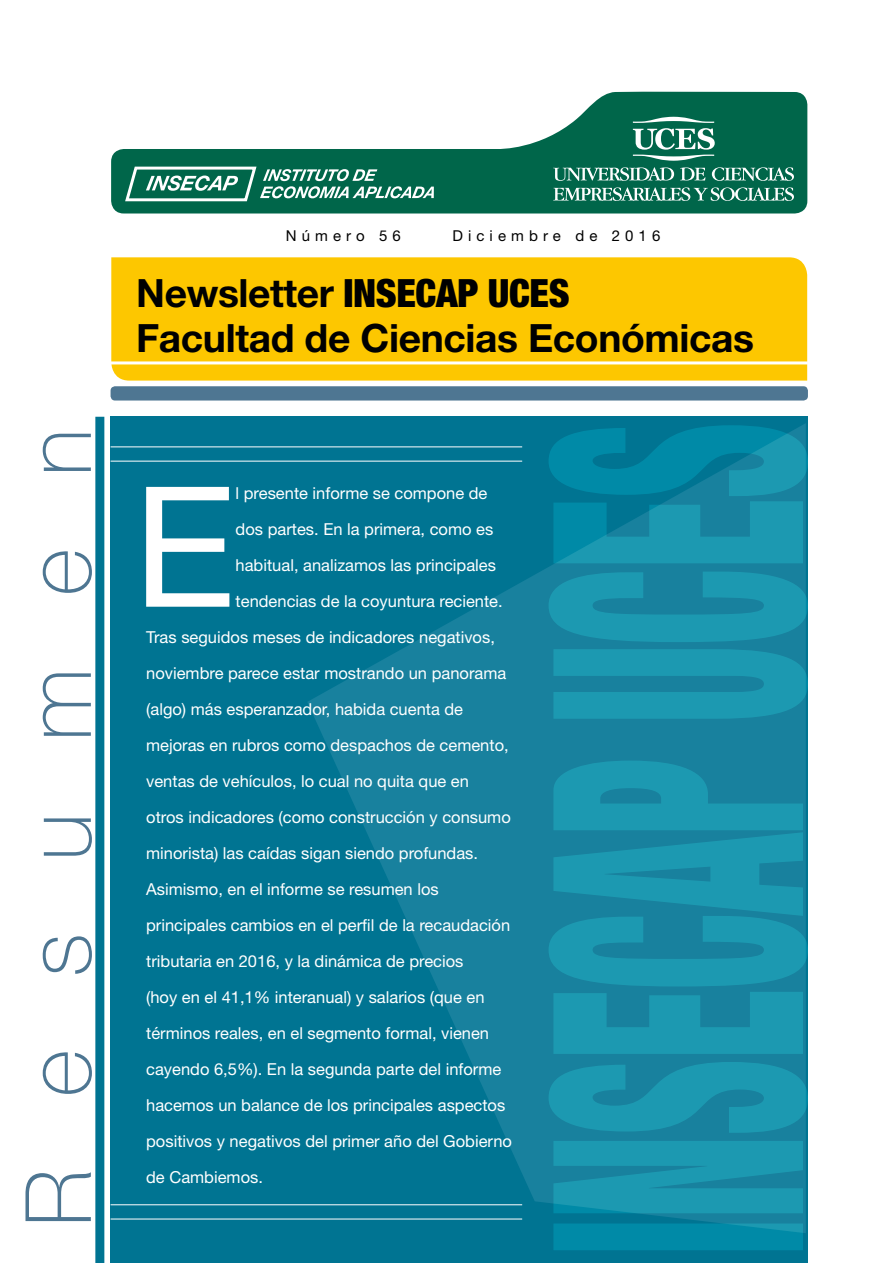
<style>
.page{position:relative;width:893px;height:1263px;background:#fff}
.page>*{position:absolute;margin:0;border:0;box-sizing:border-box;transform-origin:0 0}
.t1{font:167.7px "Helvetica Neue LT Std";color:#fff}
.t2{font:100 91.5px "Helvetica Neue LT Std";letter-spacing:.79em;color:#4e7692}
.t3{font:700 39px/45px "Helvetica Neue LT Std";letter-spacing:-.01em;color:#000}
.t4{font:16.5px "Helvetica Neue LT Std";color:#fff}
.t5{font:15px "Helvetica Neue LT Std";letter-spacing:.34em;color:#000}
.s1{font-weight:900;font-stretch:condensed}
</style>
<div class="page">
<div style="left:111px;top:417px;width:697px;height:846px;background:#007492"></div>
<svg style="left:307px;top:423px;width:499px;height:797px"></svg>
<svg style="left:549px;top:425px;width:259px;height:825px;background:#168da8"></svg>
<div style="left:111px;top:386px;width:697px;height:14px;background:#4e7692;border-radius:4px"></div>
<div style="left:95px;top:417px;width:9px;height:846px;background:#007492"></div>
<svg style="left:111px;top:91px;width:696px;height:122px;fill:#00664a"></svg>
<div style="left:111px;top:257px;width:696px;height:124px;background:#fdc700"></div>
<hr style="left:111px;top:361px;width:697px;height:3px;background:#fff">
<hr style="left:111px;top:1204px;width:411px;height:1px;background:#fff">
<hr style="left:111px;top:1219px;width:411px;height:1px;background:#fff">
<hr style="left:111px;top:446px;width:411px;height:1px;background:#fff">
<hr style="left:111px;top:461px;width:411px;height:1px;background:#fff">
<svg style="left:124px;top:158px;width:310px;height:44px;background:#3a8873"></svg>
<svg style="left:553px;top:187px;width:241px;height:14px;background:#549885"></svg>
<svg style="left:553px;top:167px;width:121px;height:14px;background:#579a87"></svg>
<svg style="left:680px;top:167px;width:25px;height:13px"></svg>
<svg style="left:712px;top:167px;width:82px;height:14px"></svg>
<svg style="left:633px;top:117px;width:82px;height:44px"></svg>
<h2 class="t2" style="left:6px;top:1227px;width:800px;rotate:-90deg">Resumen</h2>
<p class="t5" style="left:286px;top:227px;width:117px">Número 56</p>
<p class="t5" style="left:452px;top:227px;width:210px">Diciembre de 2016</p>
<h3 class="t3" style="left:136px;top:270px;width:619px">Newsletter <span class="s1">INSECAP UCES<br></span>Facultad de Ciencias Económicas</h3>
<h1 class="t1" style="left:133px;top:447px;width:104px">E</h1>
<p class="t4" style="left:236px;top:483px;width:253px">l presente informe se compone de</p>
<p class="t4" style="left:236px;top:519px;width:259px">dos partes. En la primera, como es</p>
<p class="t4" style="left:236px;top:555px;width:262px">habitual, analizamos las principales</p>
<p class="t4" style="left:236px;top:591px;width:269px">tendencias de la coyuntura reciente.</p>
<p class="t4" style="left:146px;top:627px;width:350px">Tras seguidos meses de indicadores negativos,</p>
<p class="t4" style="left:146px;top:663px;width:362px">noviembre parece estar mostrando un panorama</p>
<p class="t4" style="left:146px;top:699px;width:318px">(algo) más esperanzador, habida cuenta de</p>
<p class="t4" style="left:146px;top:735px;width:364px">mejoras en rubros como despachos de cemento,</p>
<p class="t4" style="left:146px;top:771px;width:324px">ventas de vehículos, lo cual no quita que en</p>
<p class="t4" style="left:146px;top:807px;width:366px">otros indicadores (como construcción y consumo</p>
<p class="t4" style="left:146px;top:843px;width:333px">minorista) las caídas sigan siendo profundas.</p>
<p class="t4" style="left:146px;top:879px;width:294px">Asimismo, en el informe se resumen los</p>
<p class="t4" style="left:146px;top:915px;width:365px">principales cambios en el perfil de la recaudación</p>
<p class="t4" style="left:146px;top:951px;width:319px">tributaria en 2016, y la dinámica de precios</p>
<p class="t4" style="left:146px;top:987px;width:340px">(hoy en el 41,1% interanual) y salarios (que en</p>
<p class="t4" style="left:146px;top:1023px;width:344px">términos reales, en el segmento formal, vienen</p>
<p class="t4" style="left:146px;top:1059px;width:357px">cayendo 6,5%). En la segunda parte del informe</p>
<p class="t4" style="left:146px;top:1095px;width:361px">hacemos un balance de los principales aspectos</p>
<p class="t4" style="left:146px;top:1131px;width:367px">positivos y negativos del primer año del Gobierno</p>
<p class="t4" style="left:146px;top:1167px;width:118px">de Cambiemos.</p>
</div>
